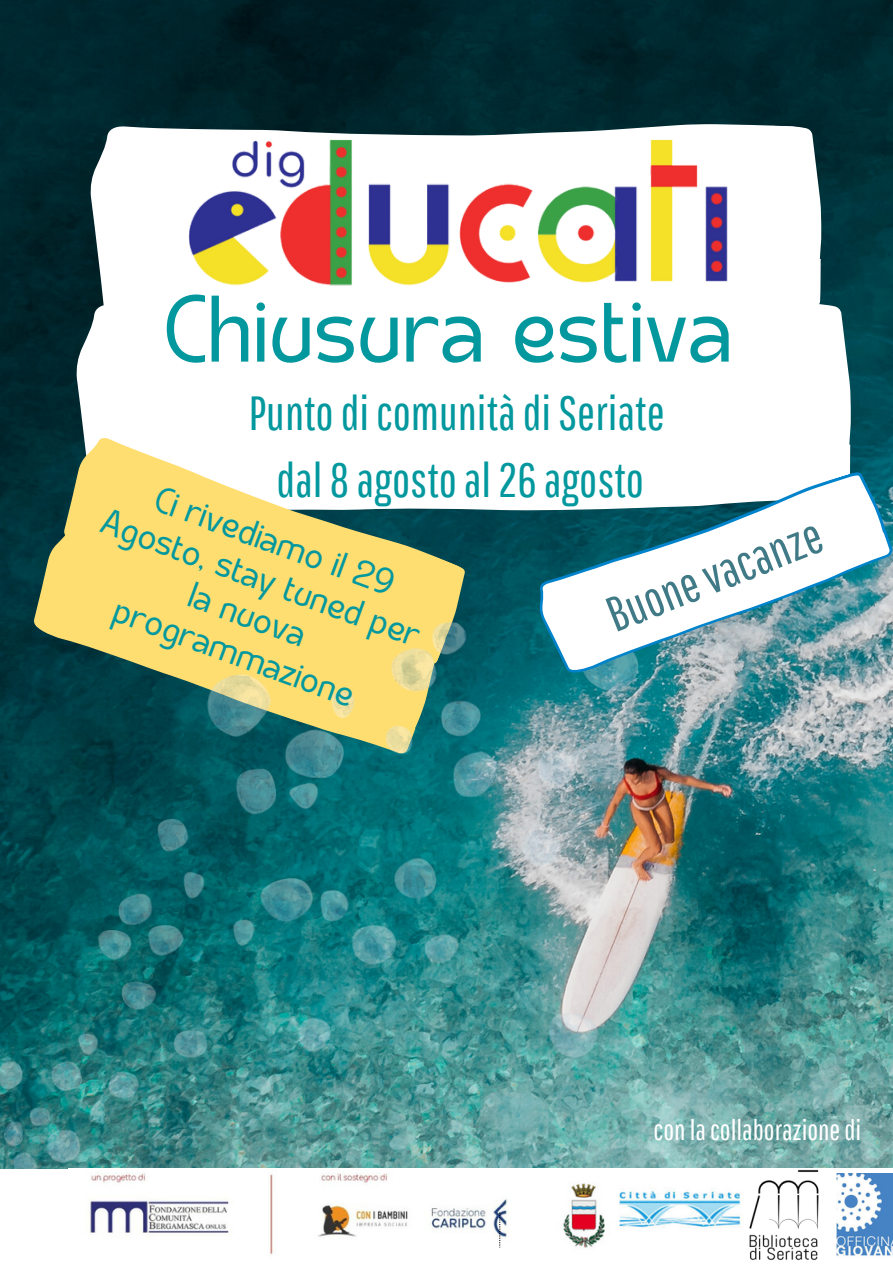
<style>
.page{position:relative;width:893px;height:1264px;background:#fff}
.page>*{position:absolute;margin:0;border:0;box-sizing:border-box;transform-origin:0 0}
.t1{font:73.35px "TAN SUMMERS Regular";color:#03989e}
.t2{font:49.5px "Pathway Gothic One";color:#407a86}
.t3{font:48px/66.3px "Pathway Gothic One";color:#03989e;text-align:center}
.t4{font:28.5px/39.3px "TAN SUMMERS Regular";color:#03989e;text-align:center}
.t5{font:28.5px "Pathway Gothic One";color:#fff}
</style>
<div class="page">
<img style="left:0;top:0;width:892px;height:1168px">
<svg style="left:68px;top:265px;width:791px;height:288px"></svg>
<svg style="left:51px;top:414px;width:424px;height:208px"></svg>
<svg style="left:21px;top:503px;width:424px;height:119px;background:#d8c66d"></svg>
<img style="left:0;top:622px;width:638px;height:546px">
<img style="left:89px;top:1172px;width:652px;height:83px">
<img style="left:749px;top:1169px;width:70px;height:91px">
<img style="left:836px;top:1173px;width:56px;height:83px">
<svg style="left:499px;top:1212px;width:1px;height:35px"></svg>
<svg style="left:83px;top:89px;width:746px;height:272px"></svg>
<img style="left:172px;top:123px;width:568px;height:190px">
<svg style="left:526px;top:468px;width:366px;height:210px"></svg>
<h1 class="t1" style="left:162px;top:294px;width:572px">Chiusura estiva</h1>
<h3 class="t3" style="left:249px;top:379px;width:417px">PuntodicomunitàdiSeriate dal 8 agostoal 26 agosto</h3>
<p class="t4" style="left:122px;top:468px;width:339px;rotate:20deg">Ci rivediamo il 29<br>Agosto, stay tuned per la nuova programmazione</p>
<h2 class="t2" style="left:598px;top:589px;width:229px;rotate:-22deg">Buonevacanze</h2>
<p class="t5" style="left:653px;top:1112px;width:209px">conlacollaborazionedi</p>
</div>
